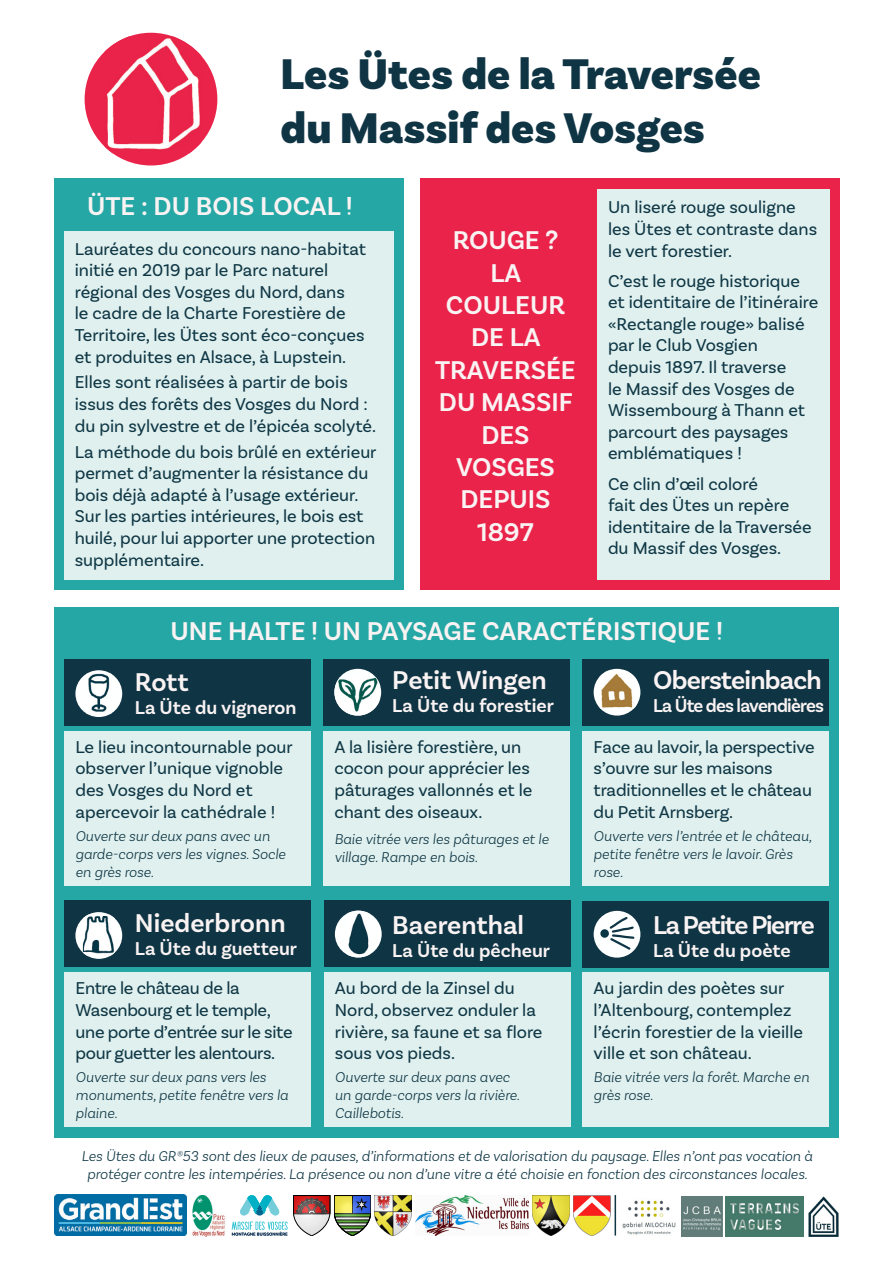
<style>
.page{position:relative;width:893px;height:1263px;background:#fff}
.page>*{position:absolute;margin:0;border:0;box-sizing:border-box;transform-origin:0 0}
.t1{font:900 45px/54px "Basic Sans";color:#0f3444}
.t2{font:600 27px/32.4px "Basic Sans";color:#faf3f3;text-align:center}
.t3{font:600 27px "Basic Sans";letter-spacing:-.05em;color:#faf3f3}
.t4{font:600 27px "Basic Sans";letter-spacing:-.03em;color:#faf3f3}
.t5{font:600 19.5px "Basic Sans";color:#faf3f3}
.t6{font:600 19.5px "Basic Sans";letter-spacing:-.04em;color:#faf3f3;scale:.96 1}
.t7{font:18px/21.6px "Basic Sans";color:#0e3644}
.t8{font:18px/21.6px "Basic Sans";letter-spacing:-.02em;color:#0e3644}
.t9{font:italic 300 15px/18px "Basic Sans";color:#0e3644}
</style>
<div class="page">
<div style="left:420px;top:179px;width:420px;height:411px;background:#e9234a"></div>
<div style="left:598px;top:189px;width:232px;height:391px;background:#e0f0ef"></div>
<div style="left:54px;top:179px;width:350px;height:411px;background:#25a7a5"></div>
<div style="left:54px;top:607px;width:785px;height:530px;background:#25a7a5"></div>
<div style="left:85px;top:33px;width:132px;height:132px;background:#e9234a;border-radius:50%"></div>
<img style="left:105px;top:36px;width:96px;height:117px">
<div style="left:64px;top:231px;width:329px;height:349px;background:#e0f0ef"></div>
<div style="left:64px;top:731px;width:247px;height:154px;background:#e0f0ef"></div>
<div style="left:65px;top:972px;width:246px;height:155px;background:#e0f0ef"></div>
<div style="left:64px;top:659px;width:247px;height:66px;background:#0f3444"></div>
<div style="left:65px;top:900px;width:246px;height:67px;background:#0f3444"></div>
<div style="left:75px;top:670px;width:47px;height:47px;background:#feffff;border-radius:50%"></div>
<img style="left:86px;top:674px;width:26px;height:40px">
<div style="left:75px;top:912px;width:47px;height:47px;background:#feffff;border-radius:50%"></div>
<img style="left:83px;top:915px;width:32px;height:41px">
<div style="left:323px;top:731px;width:247px;height:154px;background:#e0f0ef"></div>
<div style="left:324px;top:972px;width:246px;height:155px;background:#e0f0ef"></div>
<div style="left:323px;top:659px;width:247px;height:66px;background:#0f3444"></div>
<div style="left:324px;top:900px;width:246px;height:67px;background:#0f3444"></div>
<div style="left:334px;top:669px;width:47px;height:47px;background:#feffff;border-radius:50%"></div>
<img style="left:334px;top:677px;width:45px;height:38px">
<div style="left:335px;top:911px;width:47px;height:46px;background:#feffff;border-radius:50%"></div>
<img style="left:347px;top:911px;width:22px;height:46px">
<div style="left:583px;top:731px;width:246px;height:154px;background:#e0f0ef"></div>
<div style="left:583px;top:972px;width:246px;height:155px;background:#e0f0ef"></div>
<div style="left:583px;top:659px;width:246px;height:66px;background:#0f3444"></div>
<div style="left:583px;top:901px;width:246px;height:66px;background:#0f3444"></div>
<div style="left:594px;top:669px;width:46px;height:47px;background:#feffff;border-radius:50%"></div>
<img style="left:600px;top:671px;width:36px;height:38px">
<div style="left:594px;top:911px;width:46px;height:47px;background:#feffff;border-radius:50%"></div>
<div style="left:600px;top:929px;width:9px;height:9px;background:#0a3544;border-radius:50%"></div>
<svg style="left:608px;top:915px;width:28px;height:37px"></svg>
<img style="left:192px;top:1195px;width:33px;height:42px">
<img style="left:54px;top:1195px;width:133px;height:40px">
<img style="left:375px;top:1195px;width:37px;height:41px">
<img style="left:533px;top:1195px;width:37px;height:41px">
<img style="left:574px;top:1195px;width:37px;height:41px">
<img style="left:416px;top:1195px;width:113px;height:41px">
<svg style="left:232px;top:1195px;width:139px;height:41px"></svg>
<hr style="left:615px;top:1195px;width:1px;height:40px;background:#0e3644">
<img style="left:681px;top:1196px;width:41px;height:41px">
<img style="left:622px;top:1200px;width:54px;height:35px">
<img style="left:808px;top:1196px;width:31px;height:41px">
<img style="left:726px;top:1196px;width:78px;height:41px">
<h1 class="t1" style="left:281px;top:48px;width:482px">Les Ütes de la Traversée du Massif des Vosges</h1>
<h2 class="t2" style="left:87px;top:190px;width:267px">ÜTE : DU BOIS LOCAL !</h2>
<p class="t7" style="left:75px;top:238px;width:293px">Lauréates du concours nano-habitat initié en 2019 par le Parc naturel régional des Vosges du Nord, dans<br>le cadre de la Charte Forestière de Territoire, les Ütes sont éco-conçues et produites en Alsace, à Lupstein.</p>
<p class="t7" style="left:75px;top:371px;width:303px">Elles sont réalisées à partir de bois issus des forêts des Vosges du Nord : du pin sylvestre et de l’épicéa scolyté.</p>
<p class="t7" style="left:75px;top:441px;width:303px">La méthode du bois brûlé en extérieur permet d’augmenter la résistance du bois déjà adapté à l’usage extérieur.<br>Sur les parties intérieures, le bois est huilé, pour lui apporter une protection supplémentaire.</p>
<h2 class="t2" style="left:435px;top:224px;width:142px">ROUGE ?<br>LA<br>COULEUR<br>DE LA<br>TRAVERSÉE<br>DU MASSIF<br>DES<br>VOSGES<br>DEPUIS<br>1897</h2>
<p class="t7" style="left:608px;top:196px;width:211px">Un liseré rouge souligne les Ütes et contraste dans le vert forestier.</p>
<p class="t7" style="left:608px;top:270px;width:212px">C’est le rouge historique et identitaire de l’itinéraire «Rectangle rouge» balisé par le Club Vosgien<br>depuis 1897. Il traverse<br>le Massif des Vosges de<br>Wissembourg à Thann et parcourt des paysages emblématiques !</p>
<p class="t7" style="left:608px;top:473px;width:205px">Ce clin d’œil coloré<br>fait des Ütes un repère identitaire de la Traversée du Massif des Vosges.</p>
<h2 class="t2" style="left:170px;top:615px;width:554px">UNE HALTE ! UN PAYSAGE CARACTÉRISTIQUE !</h2>
<h2 class="t2" style="left:135px;top:665px;width:55px">Rott</h2>
<p class="t5" style="left:135px;top:696px;width:163px">La Üte du vigneron</p>
<p class="t7" style="left:75px;top:736px;width:219px">Le lieu incontournable pour observer l’unique vignoble des Vosges du Nord et apercevoir la cathédrale !</p>
<p class="t9" style="left:75px;top:826px;width:212px">Ouverte sur deux pans avec un garde-corps vers les vignes. Socle en grès rose.</p>
<h2 class="t2" style="left:135px;top:907px;width:152px">Niederbronn</h2>
<p class="t5" style="left:135px;top:937px;width:164px">La Üte du guetteur</p>
<p class="t8" style="left:76px;top:977px;width:218px">Entre le château de la<br>Wasenbourg et le temple, une porte d’entrée sur le site pour guetter les alentours.</p>
<p class="t9" style="left:76px;top:1068px;width:214px">Ouverte sur deux pans vers les monuments, petite fenêtre vers la plaine.</p>
<h2 class="t2" style="left:392px;top:664px;width:156px">Petit Wingen</h2>
<p class="t5" style="left:392px;top:694px;width:163px">La Üte du forestier</p>
<p class="t7" style="left:334px;top:736px;width:200px">A la lisière forestière, un cocon pour apprécier les pâturages vallonnés et le chant des oiseaux.</p>
<p class="t9" style="left:334px;top:830px;width:216px">Baie vitrée vers les pâturages et le village. Rampe en bois.</p>
<h2 class="t2" style="left:392px;top:909px;width:133px">Baerenthal</h2>
<p class="t5" style="left:392px;top:939px;width:159px">La Üte du pêcheur</p>
<p class="t7" style="left:335px;top:977px;width:209px">Au bord de la Zinsel du<br>Nord, observez onduler la rivière, sa faune et sa flore sous vos pieds.</p>
<p class="t9" style="left:335px;top:1068px;width:186px">Ouverte sur deux pans avec un garde-corps vers la rivière.<br>Caillebotis.</p>
<h2 class="t4" style="left:653px;top:664px;width:170px">Obersteinbach</h2>
<p class="t6" style="left:653px;top:694px;width:180px">La Üte des lavendières</p>
<p class="t7" style="left:594px;top:736px;width:223px">Face au lavoir, la perspective s’ouvre sur les maisons traditionnelles et le château du Petit Arnsberg.</p>
<p class="t9" style="left:594px;top:826px;width:220px">Ouverte vers l’entrée et le château, petite fenêtre vers le lavoir. Grès rose.</p>
<h2 class="t3" style="left:653px;top:909px;width:163px">La Petite Pierre</h2>
<p class="t5" style="left:653px;top:939px;width:139px">La Üte du poète</p>
<p class="t7" style="left:594px;top:977px;width:211px">Au jardin des poètes sur l’Altenbourg, contemplez l’écrin forestier de la vieille ville et son château.</p>
<p class="t9" style="left:594px;top:1068px;width:217px">Baie vitrée vers la forêt. Marche en grès rose.</p>
<p class="t9" style="left:81px;top:1147px;width:733px;text-align:center">Les Ütes du GR®53 sont des lieux de pauses, d’informations et de valorisation du paysage. Elles n’ont pas vocation à protéger contre les intempéries. La présence ou non d’une vitre a été choisie en fonction des circonstances locales.</p>
</div>
